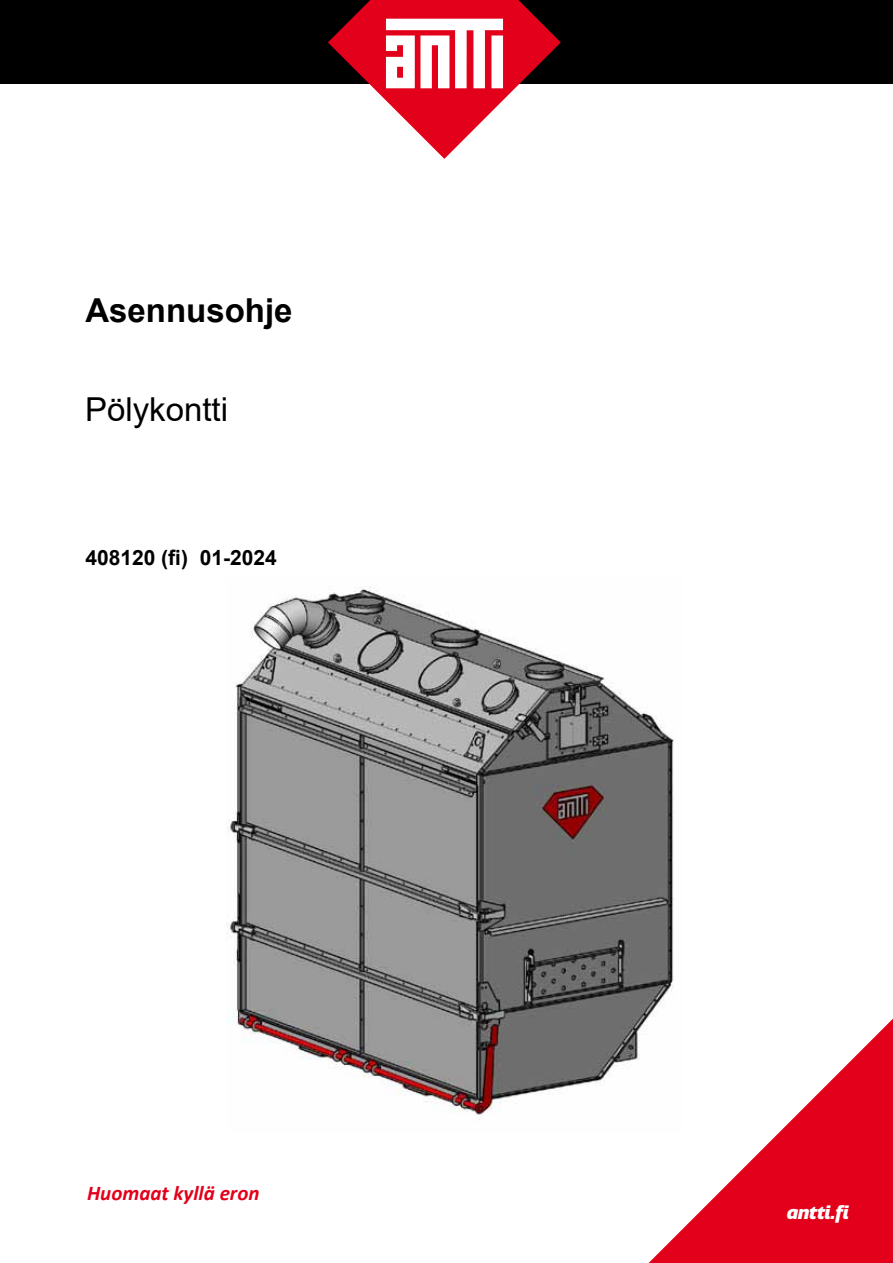
<style>
.page{position:relative;width:893px;height:1263px;background:#fff}
.page>*{position:absolute;margin:0;border:0;box-sizing:border-box;transform-origin:0 0}
.t1{font:700 33px "Arial";color:#000}
.t2{font:33px "Arial";color:#000}
.t3{font:700 21px "Arial";color:#000}
.t4{font:italic 700 21px "Calibri";color:#e2001a}
.t5{font:italic 900 18px "Quatro";letter-spacing:-.01em;color:#fff}
</style>
<div class="page">
<div style="left:0;top:0;width:893px;height:84px;background:#000"></div>
<svg style="left:649px;top:1019px;width:244px;height:244px;fill:#e2001a"></svg>
<svg style="left:328px;top:0;width:233px;height:159px"></svg>
<img style="left:226px;top:587px;width:457px;height:546px">
<h1 class="t1" style="left:85px;top:287px;width:209px">Asennusohje</h1>
<h1 class="t2" style="left:85px;top:387px;width:145px">Pölykontti</h1>
<p class="t3" style="left:85px;top:543px;width:193px">408120 (fi) 01-2024</p>
<p class="t4" style="left:87px;top:1178px;width:174px">Huomaat kyllä eron</p>
<p class="t5" style="left:787px;top:1202px;width:64px">antti.fi</p>
</div>
